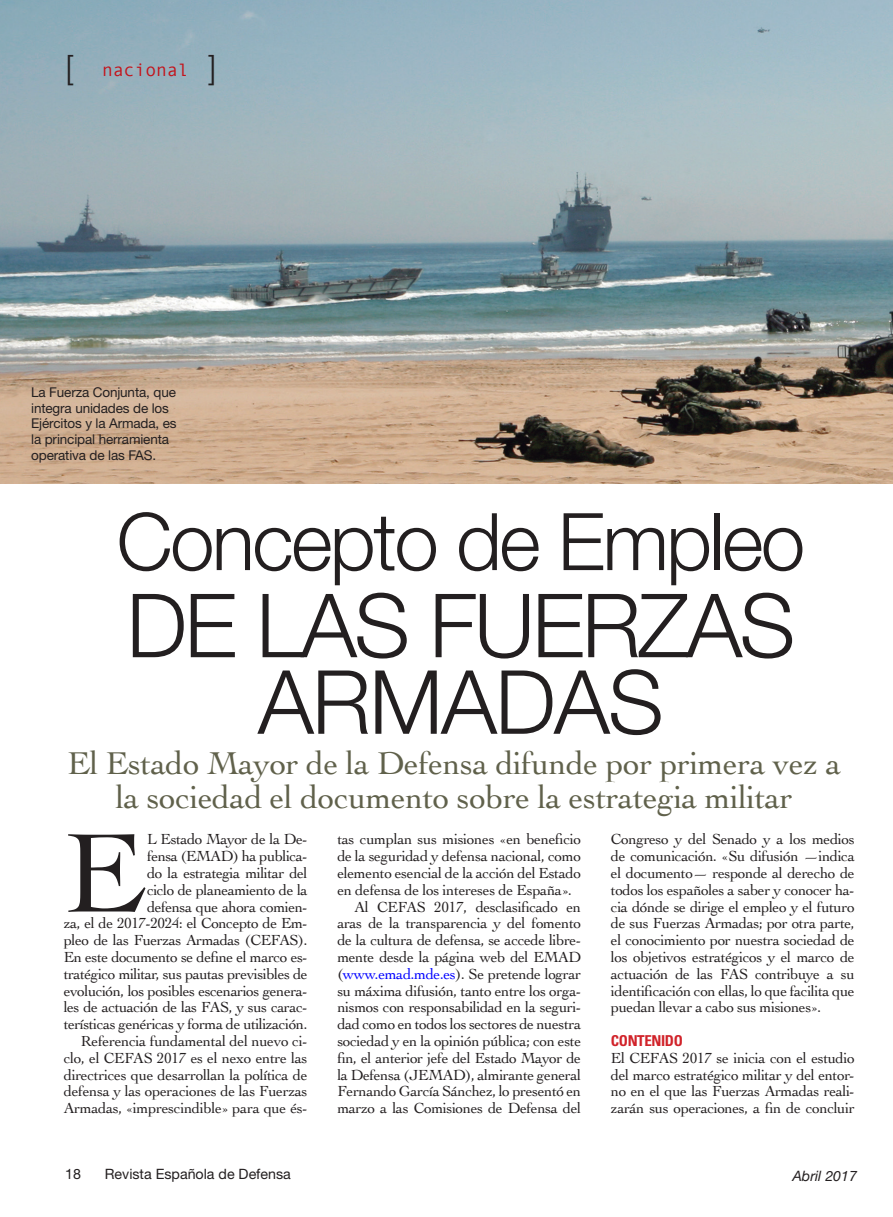
<style>
.page{position:relative;width:893px;height:1217px;background:#fff}
.page>*{position:absolute;margin:0;border:0;box-sizing:border-box;transform-origin:0 0}
.Texto_general{font:118.05px "Cochin";color:#231f20}
.Texto_general-2{font:300 88.5px/76.5px "Helvetica Neue";letter-spacing:-.03em;color:#231f20;text-align:center}
.Texto_general-3{font:300 79.5px "Helvetica Neue";letter-spacing:-.03em;color:#231f20}
.Entradilla{font:33px/34.5px "Cochin";letter-spacing:-.01em;color:#60614b;text-align:center}
.t1{font:300 33px "Helvetica Neue";color:#231f20}
.t2{font:18px "Monotypecom";color:#c4121a}
.Texto_general-4{font:15.3px/16.8px "Cochin";letter-spacing:-.03em;color:#231f20;text-align:justify}
.Ladillo{font:700 condensed 15px "Univers";letter-spacing:-.025em;color:#d1232a}
.t3{font:14.25px "Helvetica Neue";color:#231f20}
.t4{font:italic 14.25px "Helvetica Neue";color:#231f20}
.Pie_de_foto{font:13.5px/15.8px "Helvetica Neue";letter-spacing:-.01em;color:#231f20}
.s1{font-family:"Helvetica Neue";font-weight:300;font-size:33px;color:#231f20}
.s2{color:#00f}
</style>
<div class="page">
<img style="left:0;top:0;width:893px;height:483px">
<p class="t1" style="left:65px;top:47px;width:9px">[</p>
<p class="t2" style="left:102px;top:60px;width:116px">nacional <span class="s1">]</span></p>
<p class="t2" style="left:100px;top:60px;width:137px">parlamento <span class="s1">]</span></p>
<p class="Pie_de_foto" style="left:31px;top:384px;width:147px">La Fuerza Conjunta, que integra unidades de los<br>Ejércitos y la Armada, es la principal herramienta operativa de las FAS.</p>
<p class="Texto_general-3" style="left:117px;top:493px;width:690px">Concepto de Empleo</p>
<p class="Texto_general-2" style="left:126px;top:585px;width:670px">DE LAS FUERZAS<br>ARMADAS</p>
<p class="Entradilla" style="left:67px;top:744px;width:775px">El Estado Mayor de la Defensa difunde por primera vez a la sociedad el documento sobre la estrategia militar</p>
<p class="Texto_general-4" style="left:64px;top:830px;width:245px;text-align:right">L Estado Mayor de la De-<br>fensa (EMAD) ha publica-<br>do la estrategia militar del<br>ciclo de planeamiento de la<br>defensa que ahora comien-<br>za, el de 2017-2024: el Concepto de Em&shy;pleo de las Fuerzas Armadas (CEFAS).<br>En este documento se define el marco es&shy;tratégico militar, sus pautas previsibles de evolución, los posibles escenarios genera&shy;les de actuación de las FAS, y sus carac&shy;terísticas genéricas y forma de utilización.</p>
<p class="Texto_general-4" style="left:64px;top:1031px;width:245px;text-indent:17px">Referencia fundamental del nuevo ci&shy;clo, el CEFAS 2017 es el nexo entre las directrices que desarrollan la política de defensa y las operaciones de las Fuerzas Armadas, «imprescindible» para que és-</p>
<p class="Texto_general" style="left:64px;top:793px;width:82px">E</p>
<p class="Texto_general-4" style="left:337px;top:830px;width:245px">tas cumplan sus misiones «en beneficio de la seguridad y defensa nacional, como elemento esencial de la acción del Estado en defensa de los intereses de España».</p>
<p class="Texto_general-4" style="left:337px;top:897px;width:245px;text-indent:17px">Al CEFAS 2017, desclasificado en aras de la transparencia y del fomento de la cultura de defensa, se accede libre&shy;mente desde la página web del EMAD (<span class="s2">www.emad.mde.es</span>). Se pretende lograr su máxima difusión, tanto entre los orga&shy;nismos con responsabilidad en la seguri&shy;dad como en todos los sectores de nuestra sociedad y en la opinión pública; con este fin, el anterior jefe del Estado Mayor de la Defensa (JEMAD), almirante general Fernando García Sánchez, lo presentó en marzo a las Comisiones de Defensa del</p>
<p class="Texto_general-4" style="left:611px;top:830px;width:245px">Congreso y del Senado y a los medios de comunicación. «Su difusión —indica el documento— responde al derecho de todos los españoles a saber y conocer ha&shy;cia dónde se dirige el empleo y el futuro de sus Fuerzas Armadas; por otra parte, el conocimiento por nuestra sociedad de los objetivos estratégicos y el marco de actuación de las FAS contribuye a su identificación con ellas, lo que facilita que puedan llevar a cabo sus misiones».</p>
<p class="Ladillo" style="left:611px;top:1031px;width:74px">CONTENIDO</p>
<p class="Texto_general-4" style="left:611px;top:1048px;width:245px">El CEFAS 2017 se inicia con el estudio del marco estratégico militar y del entor&shy;no en el que las Fuerzas Armadas reali&shy;zarán sus operaciones, a fin de concluir</p>
<p class="t3" style="left:65px;top:1164px;width:17px">18</p>
<p class="t3" style="left:105px;top:1164px;width:188px">Revista Española de Defensa</p>
<p class="t4" style="left:792px;top:1165px;width:66px">Abril 2017</p>
</div>
